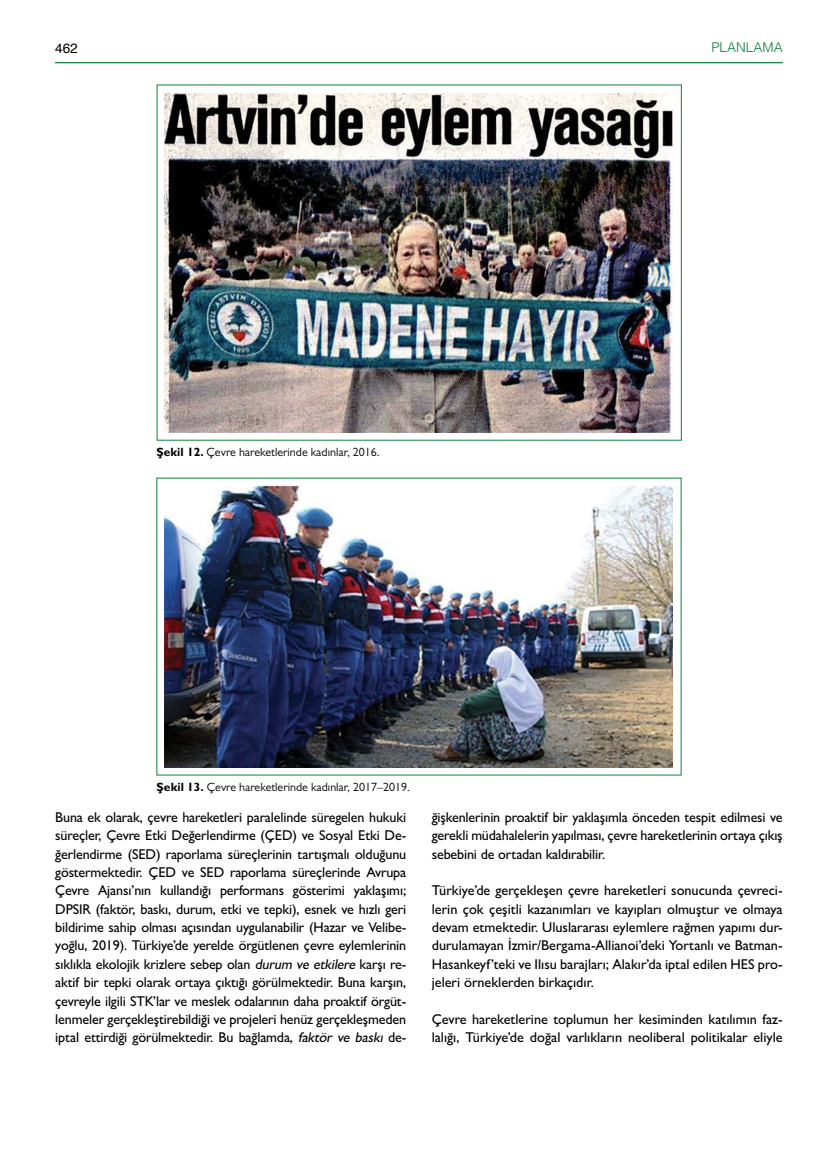
<style>
.page{position:relative;width:838px;height:1170px;background:#fff}
.page>*{position:absolute;margin:0;border:0;box-sizing:border-box;transform-origin:0 0}
.t1{font:500 14.25px/18.3px "Gill Sans MT Pro";color:#000;text-align:justify}
.t2{font:300 13.5px "Helvetica";color:#0f8140}
.t3{font:13.5px "Helvetica";color:#000}
.t4{font:12px "Gill Sans MT Pro";color:#000}
.s1{font-weight:700}
.s2{font-style:italic}
</style>
<div class="page">
<hr style="left:55px;top:62px;width:727px;height:1px;background:#0f8140">
<img style="left:165px;top:94px;width:508px;height:338px">
<img style="left:165px;top:485px;width:508px;height:282px">
<p class="t3" style="left:55px;top:37px;width:24px">462</p>
<p class="t2" style="left:711px;top:36px;width:73px">PLANLAMA</p>
<p class="t4" style="left:156px;top:445px;width:225px"><span class="s1">Şekil 12.</span> Çevre hareketlerinde kadınlar, 2016.</p>
<p class="t4" style="left:157px;top:779px;width:255px"><span class="s1">Şekil 13.</span> Çevre hareketlerinde kadınlar, 2017–2019.</p>
<p class="t1" style="left:55px;top:807px;width:352px">Buna ek olarak, çevre hareketleri paralelinde süregelen hukuki süreçler, Çevre Etki Değerlendirme (ÇED) ve Sosyal Etki De&shy;ğerlendirme (SED) raporlama süreçlerinin tartışmalı olduğunu göstermektedir. ÇED ve SED raporlama süreçlerinde Avrupa Çevre Ajansı’nın kullandığı performans gösterimi yaklaşımı; DPSIR (faktör, baskı, durum, etki ve tepki), esnek ve hızlı geri bildirime sahip olması açısından uygulanabilir (Hazar ve Velibe&shy;yoğlu, 2019). Türkiye’de yerelde örgütlenen çevre eylemlerinin sıklıkla ekolojik krizlere sebep olan <span class="s2">durum ve etkilere</span> karşı re&shy;aktif bir tepki olarak ortaya çıktığı görülmektedir. Buna karşın, çevreyle ilgili STK’lar ve meslek odalarının daha proaktif örgüt&shy;lenmeler gerçekleştirebildiği ve projeleri henüz gerçekleşmeden iptal ettirdiği görülmektedir. Bu bağlamda, <span class="s2">faktör ve baskı</span> de-</p>
<p class="t1" style="left:432px;top:807px;width:352px">ğişkenlerinin proaktif bir yaklaşımla önceden tespit edilmesi ve gerekli müdahalelerin yapılması, çevre hareketlerinin ortaya çıkış sebebini de ortadan kaldırabilir.</p>
<p class="t1" style="left:432px;top:881px;width:352px">Türkiye’de gerçekleşen çevre hareketleri sonucunda çevreci&shy;lerin çok çeşitli kazanımları ve kayıpları olmuştur ve olmaya devam etmektedir. Uluslararası eylemlere rağmen yapımı dur&shy;durulamayan İzmir/Bergama-Allianoi’deki Yortanlı ve Batman-Hasankeyf’teki ve Ilısu barajları; Alakır’da iptal edilen HES pro&shy;jeleri örneklerden birkaçıdır.</p>
<p class="t1" style="left:432px;top:1009px;width:352px">Çevre hareketlerine toplumun her kesiminden katılımın faz&shy;lalığı, Türkiye’de doğal varlıkların neoliberal politikalar eliyle</p>
</div>
